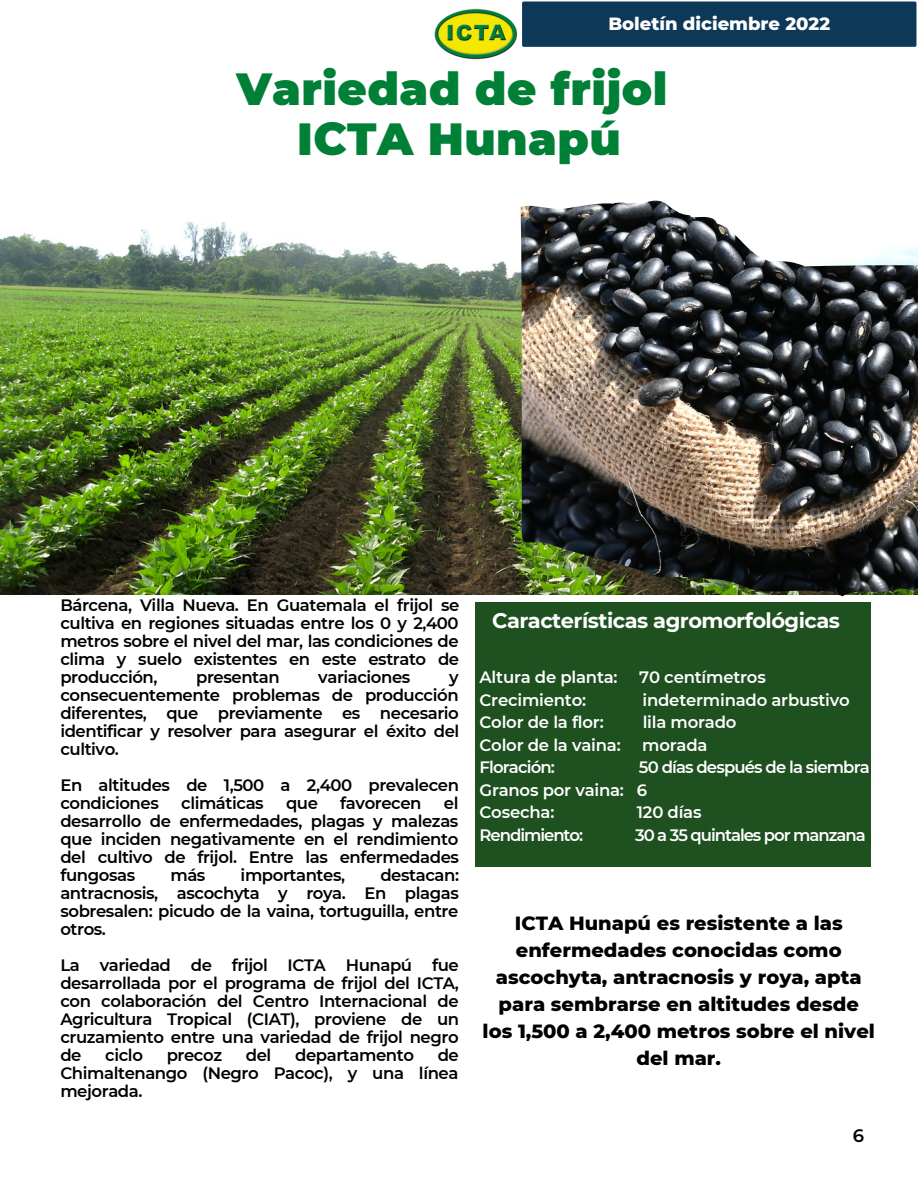
<style>
.page{position:relative;width:918px;height:1188px;background:#fff}
.page>*{position:absolute;margin:0;border:0;box-sizing:border-box;transform-origin:0 0}
.t1{font:900 45px/50.7px "Montserrat";letter-spacing:.01em;color:#008037;text-align:center}
.t2{font:700 21px "Montserrat";letter-spacing:-.025em;color:#fff}
.t3{font:800 19.5px/27px "Montserrat";color:#000;text-align:center}
.t4{font:800 18px "Montserrat";color:#fff}
.t5{font:600 18px "Montserrat";color:#000}
.t6{font:600 16.5px/18px "Montserrat";letter-spacing:-.025em;color:#000;text-align:justify}
.t7{font:600 16.5px "Montserrat";letter-spacing:-.01em;color:#fff}
.t8{font:600 16.5px/22.5px "Montserrat";letter-spacing:-.05em;color:#fff}
.t9{font:600 16.5px "Montserrat";letter-spacing:-.06em;color:#fff}
</style>
<div class="page">
<img style="left:434px;top:8px;width:83px;height:52px">
<div style="left:522px;top:1px;width:395px;height:46px;background:#0d3858"></div>
<div style="left:475px;top:602px;width:396px;height:265px;background:#1f5020"></div>
<img style="left:0;top:206px;width:521px;height:388px">
<img style="left:521px;top:201px;width:397px;height:395px">
<p class="t4" style="left:608px;top:12px;width:223px">Boletín diciembre 2022</p>
<h1 class="t1" style="left:236px;top:63px;width:433px">Variedad de frijol<br>ICTA Hunapú</h1>
<p class="t6" style="left:60px;top:596px;width:401px">Bárcena, Villa Nueva. En Guatemala el frijol se cultiva en regiones situadas entre los 0 y 2,400 metros sobre el nivel del mar, las condiciones de clima y suelo existentes en este estrato de producción,</p>
<p class="t6" style="left:196px;top:668px;width:85px">presentan</p>
<p class="t6" style="left:318px;top:668px;width:94px">variaciones</p>
<p class="t6" style="left:60px;top:668px;width:401px;text-indent:389px">y consecuentemente problemas de producción diferentes, que previamente es necesario identificar y resolver para asegurar el éxito del cultivo.</p>
<p class="t6" style="left:60px;top:776px;width:400px">En altitudes de 1,500 a 2,400 prevalecen condiciones</p>
<p class="t6" style="left:181px;top:794px;width:84px">climáticas</p>
<p class="t6" style="left:286px;top:794px;width:33px">que</p>
<p class="t6" style="left:340px;top:794px;width:83px">favorecen</p>
<p class="t6" style="left:60px;top:794px;width:400px;text-indent:383px">el desarrollo de enfermedades, plagas y malezas que inciden negativamente en el rendimiento del cultivo de frijol. Entre las enfermedades fungosas</p>
<p class="t6" style="left:170px;top:866px;width:37px">más</p>
<p class="t6" style="left:241px;top:866px;width:106px">importantes,</p>
<p class="t6" style="left:60px;top:866px;width:400px;text-indent:320px">destacan: antracnosis, ascochyta y roya. En plagas sobresalen: picudo de la vaina, tortuguilla, entre otros.</p>
<p class="t6" style="left:60px;top:956px;width:400px">La variedad de frijol ICTA Hunapú fue desarrollada por el programa de frijol del ICTA, con colaboración del Centro Internacional de Agricultura Tropical (CIAT), proviene de un cruzamiento entre una variedad de frijol negro de</p>
<p class="t6" style="left:105px;top:1046px;width:39px">ciclo</p>
<p class="t6" style="left:167px;top:1046px;width:57px">precoz</p>
<p class="t6" style="left:246px;top:1046px;width:27px">del</p>
<p class="t6" style="left:295px;top:1046px;width:120px">departamento</p>
<p class="t6" style="left:60px;top:1046px;width:400px;text-indent:377px">de Chimaltenango (Negro Pacoc), y una línea mejorada.</p>
<p class="t2" style="left:492px;top:608px;width:349px">Características agromorfológicas</p>
<p class="t7" style="left:479px;top:667px;width:140px">Altura de planta:</p>
<p class="t7" style="left:639px;top:667px;width:128px">70 centímetros</p>
<p class="t7" style="left:479px;top:690px;width:108px">Crecimiento:</p>
<p class="t7" style="left:643px;top:690px;width:209px">indeterminado arbustivo</p>
<p class="t7" style="left:479px;top:712px;width:126px">Color de la flor:</p>
<p class="t7" style="left:643px;top:712px;width:95px">lila morado</p>
<p class="t7" style="left:479px;top:735px;width:143px">Color de la vaina:</p>
<p class="t7" style="left:642px;top:735px;width:67px">morada</p>
<p class="t8" style="left:479px;top:756px;width:77px">Floración:</p>
<p class="t8" style="left:479px;top:756px;width:392px;text-indent:159px">50 días después de la siembra<br>Granos por vaina: 6<br>Cosecha:</p>
<p class="t7" style="left:637px;top:802px;width:66px">120 días</p>
<p class="t9" style="left:479px;top:825px;width:105px">Rendimiento:</p>
<p class="t9" style="left:635px;top:825px;width:232px">30 a 35 quintales por manzana</p>
<p class="t3" style="left:483px;top:910px;width:394px">ICTA Hunapú es resistente a las enfermedades conocidas como ascochyta, antracnosis y roya, apta para sembrarse en altitudes desde los 1,500 a 2,400 metros sobre el nivel del mar.</p>
<p class="t5" style="left:853px;top:1124px;width:13px">6</p>
</div>
